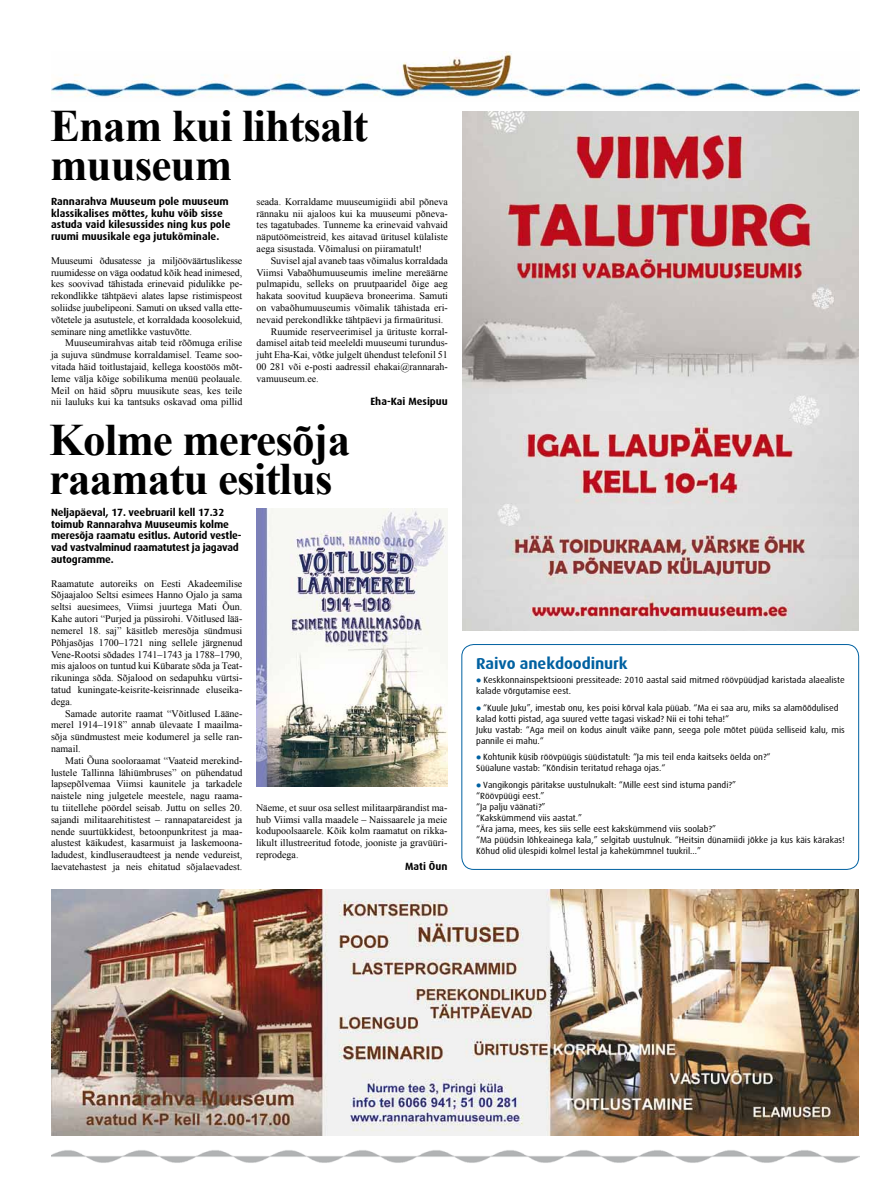
<style>
.page{position:relative;width:893px;height:1191px;background:#fff}
.page>*{position:absolute;margin:0;border:0;box-sizing:border-box;transform-origin:0 0}
.t1{font:700 45px/39px "Times New Roman";letter-spacing:-.02em;color:#000}
.t2{font:700 16px "Dax";letter-spacing:-.005em;color:#0061a1}
.t3{font:700 10.5px/11.8px "Dax";letter-spacing:-.01em;color:#000}
.t4{font:10px/11.8px "Times New Roman";color:#000;text-align:justify}
.t5{font:9px/11px "Dax";color:#000}
.s1{color:#0061a1}
</style>
<div class="page">
<img style="left:52px;top:1150px;width:808px;height:13px">
<img style="left:51px;top:52px;width:808px;height:46px">
<img style="left:462px;top:112px;width:397px;height:518px">
<img style="left:51px;top:889px;width:808px;height:247px">
<img style="left:256px;top:508px;width:192px;height:278px">
<div style="left:461px;top:644px;width:398px;height:226px;border:1px solid #0061a1;border-radius:12px"></div>
<h1 class="t1" style="left:50px;top:105px;width:320px">Enam kui lihtsalt muuseum</h1>
<p class="t4" style="left:257px;top:195px;width:193px">seada. Korraldame muuseumigiidi abil põneva rännaku nii ajaloos kui ka muuseumi põneva&shy;tes tagatubades. Tunneme ka erinevaid vahvaid näputöömeistreid, kes aitavad üritusel külaliste aega sisustada. Võimalusi on piiramatult!</p>
<p class="t4" style="left:271px;top:254px;width:179px">Suvisel ajal avaneb taas võimalus korraldada</p>
<p class="t4" style="left:257px;top:266px;width:193px">Viimsi Vabaõhumuuseumis imeline mereäärne</p>
<p class="t4" style="left:257px;top:278px;width:193px">pulmapidu, selleks on pruutpaaridel õige aeg</p>
<p class="t4" style="left:257px;top:290px;width:193px">hakata soovitud kuupäeva broneerima. Samuti</p>
<p class="t4" style="left:257px;top:301px;width:193px">on vabaõhumuuseumis võimalik tähistada eri-</p>
<p class="t4" style="left:257px;top:313px;width:188px">nevaid perekondlikke tähtpäevi ja firmaüritusi.</p>
<p class="t4" style="left:271px;top:325px;width:179px">Ruumide reserveerimisel ja ürituste korral-</p>
<p class="t4" style="left:257px;top:337px;width:193px">damisel aitab teid meeleldi muuseumi turundus-</p>
<p class="t4" style="left:257px;top:349px;width:193px">juht Eha-Kai, võtke julgelt ühendust telefonil 51</p>
<p class="t4" style="left:257px;top:360px;width:193px">00 281 või e-posti aadressil ehakai@rannarah-</p>
<p class="t4" style="left:257px;top:372px;width:64px">vamuuseum.ee.</p>
<p class="t3" style="left:370px;top:396px;width:79px">Eha-Kai Mesipuu</p>
<p class="t3" style="left:51px;top:195px;width:181px">Rannarahva Muuseum pole muuseum klassikalises mõttes, kuhu võib sisse astuda vaid kilesussides ning kus pole ruumi muusikale ega jutukõminale.</p>
<p class="t4" style="left:51px;top:254px;width:193px">Muuseumi õdusatesse ja miljööväärtuslikesse ruumidesse on väga oodatud kõik head inimesed, kes soovivad tähistada erinevaid pidulikke pe&shy;rekondlikke tähtpäevi alates lapse ristimispeost soliidse juubelipeoni. Samuti on uksed valla ette&shy;võtetele ja asutustele, et korraldada koosolekuid, seminare ning ametlikke vastuvõtte.</p>
<p class="t4" style="left:51px;top:337px;width:193px;text-indent:14px">Muuseumirahvas aitab teid rõõmuga erilise ja sujuva sündmuse korraldamisel. Teame soo&shy;vitada häid toitlustajaid, kellega koostöös mõt&shy;leme välja kõige sobilikuma menüü peolauale.<br>Meil on häid sõpru muusikute seas, kes teile nii lauluks kui ka tantsuks oskavad oma pillid</p>
<h1 class="t1" style="left:49px;top:419px;width:303px">Kolme meresõja raamatu esitlus</h1>
<p class="t3" style="left:51px;top:506px;width:192px">Neljapäeval, 17. veebruaril kell 17.32 toimub Rannarahva Muuseumis kolme meresõja raamatu esitlus. Autorid vestle&shy;vad vastvalminud raamatutest ja jagavad autogramme.</p>
<p class="t4" style="left:51px;top:577px;width:193px">Raamatute autoreiks on Eesti Akadeemilise Sõjaajaloo Seltsi esimees Hanno Ojalo ja sama seltsi auesimees, Viimsi juurtega Mati Õun.<br>Kahe autori “Purjed ja püssirohi. Võitlused lää&shy;nemerel 18. saj” käsitleb meresõja sündmusi Põhjasõjas 1700–1721 ning sellele järgnenud Vene-Rootsi sõdades 1741–1743 ja 1788–1790, mis ajaloos on tuntud kui Kübarate sõda ja Teat&shy;rikuninga sõda. Sõjalood on sedapuhku vürtsi&shy;tatud kuningate-keisrite-keisrinnade eluseika&shy;dega.</p>
<p class="t4" style="left:51px;top:707px;width:193px;text-indent:14px">Samade autorite raamat “Võitlused Lääne&shy;merel 1914–1918” annab ülevaate I maailma&shy;sõja sündmustest meie kodumerel ja selle ran&shy;namail.</p>
<p class="t4" style="left:51px;top:754px;width:193px;text-indent:14px">Mati Õuna sooloraamat “Vaateid merekind&shy;lustele Tallinna lähiümbruses” on pühendatud lapsepõlvemaa Viimsi kaunitele ja tarkadele naistele ning julgetele meestele, nagu raama&shy;tu tiitellehe pöördel seisab. Juttu on selles 20. sajandi militaarehitistest – rannapatareidest ja nende suurtükkidest, betoonpunkritest ja maa&shy;alustest käikudest, kasarmuist ja laskemoona&shy;ladudest, kindluseraudteest ja nende vedureist, laevatehastest ja neis ehitatud sõjalaevadest.</p>
<p class="t4" style="left:256px;top:801px;width:193px">Näeme, et suur osa sellest militaarpärandist ma&shy;hub Viimsi valla maadele – Naissaarele ja meie kodupoolsaarele. Kõik kolm raamatut on rikka&shy;likult illustreeritud fotode, jooniste ja gravüüri&shy;reprodega.</p>
<p class="t3" style="left:405px;top:860px;width:44px">Mati Õun</p>
<h2 class="t2" style="left:476px;top:654px;width:153px">Raivo anekdoodinurk</h2>
<p class="t5" style="left:476px;top:674px;width:370px"><span class="s1">●</span> Keskkonnainspektsiooni pressiteade: 2010 aastal said mitmed röövpüüdjad karistada alaealiste kalade võrgutamise eest.</p>
<p class="t5" style="left:476px;top:702px;width:370px"><span class="s1">●</span> “Kuule Juku”, imestab onu, kes poisi kõrval kala püüab. “Ma ei saa aru, miks sa alamõõdulised kalad kotti pistad, aga suured vette tagasi viskad? Nii ei tohi teha!“<br>Juku vastab: “Aga meil on kodus ainult väike pann, seega pole mõtet püüda selliseid kalu, mis pannile ei mahu.“</p>
<p class="t5" style="left:476px;top:752px;width:296px"><span class="s1">●</span> Kohtunik küsib röövpüügis süüdistatult: “Ja mis teil enda kaitseks öelda on?“<br>Süüalune vastab: “Kõndisin teritatud rehaga ojas.“</p>
<p class="t5" style="left:476px;top:779px;width:370px"><span class="s1">●</span> Vangikongis päritakse uustulnukalt: “Mille eest sind istuma pandi?”<br>“Röövpüügi eest.”<br>“Ja palju väänati?”<br>“Kakskümmend viis aastat.”<br>“Ära jama, mees, kes siis selle eest kakskümmend viis soolab?”<br>“Ma püüdsin lõhkeainega kala,” selgitab uustulnuk. “Heitsin dünamiidi jõkke ja kus käis kärakas!<br>Kõhud olid ülespidi kolmel lestal ja kahekümmnel tuukril...”</p>
</div>
